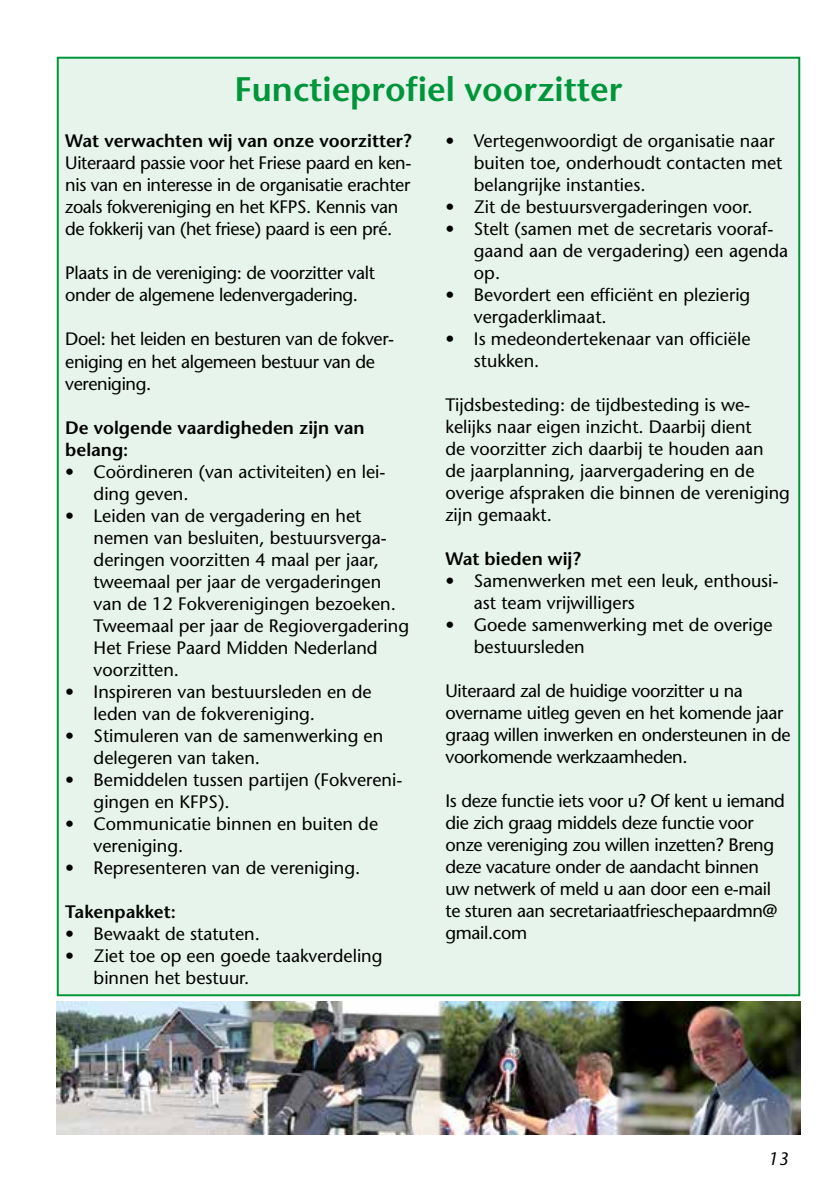
<style>
.page{position:relative;width:840px;height:1191px;background:#fff}
.page>*{position:absolute;margin:0;border:0;box-sizing:border-box;transform-origin:0 0}
.t1{font:600 34px "Stone Sans Std";color:#00953a}
.t2{font:500 18px/22px "Stone Sans Std";color:#000}
.t3{font:500 18px/22px "Stone Sans Std";letter-spacing:-.02em;color:#000}
.t4{font:600 18px/22px "Stone Sans Std";color:#000}
.t5{font:italic 500 18px "Stone Sans Std";color:#000}
</style>
<div class="page">
<div style="left:57px;top:57px;width:742px;height:939px;background:#e6f4eb;border:2px solid #00953a"></div>
<img style="left:626px;top:1002px;width:173px;height:132px">
<img style="left:57px;top:1002px;width:184px;height:132px">
<img style="left:449px;top:1002px;width:177px;height:132px">
<img style="left:241px;top:1002px;width:208px;height:132px">
<h1 class="t1" style="left:234px;top:68px;width:389px">Functieprofiel voorzitter</h1>
<p class="t4" style="left:65px;top:130px;width:347px">Wat verwachten wij van onze voorzitter?</p>
<p class="t3" style="left:65px;top:152px;width:347px">Uiteraard passie voor het Friese paard en ken&shy;nis van en interesse in de organisatie erachter zoals fokvereniging en het KFPS. Kennis van de fokkerij van (het friese) paard is een pré.</p>
<p class="t3" style="left:65px;top:262px;width:311px">Plaats in de vereniging: de voorzitter valt onder de algemene ledenvergadering.</p>
<p class="t3" style="left:65px;top:328px;width:330px">Doel: het leiden en besturen van de fokver&shy;eniging en het algemeen bestuur van de vereniging.</p>
<p class="t4" style="left:65px;top:416px;width:301px">De volgende vaardigheden zijn van belang:</p>
<p class="t2" style="left:94px;top:460px;width:293px;text-indent:-28px">• Coördineren (van activiteiten) en lei&shy;ding geven.</p>
<p class="t2" style="left:94px;top:504px;width:317px;text-indent:-28px">• Leiden van de vergadering en het nemen van besluiten, bestuursverga&shy;deringen voorzitten 4 maal per jaar, tweemaal per jaar de vergaderingen van de 12 Fokverenigingen bezoeken.<br>Tweemaal per jaar de Regiovergadering Het Friese Paard Midden Nederland voorzitten.</p>
<p class="t2" style="left:94px;top:680px;width:279px;text-indent:-28px">• Inspireren van bestuursleden en de leden van de fokvereniging.</p>
<p class="t2" style="left:94px;top:724px;width:291px;text-indent:-28px">• Stimuleren van de samenwerking en delegeren van taken.</p>
<p class="t2" style="left:94px;top:768px;width:310px;text-indent:-28px">• Bemiddelen tussen partijen (Fokvereni&shy;gingen en KFPS).</p>
<p class="t2" style="left:94px;top:812px;width:286px;text-indent:-28px">• Communicatie binnen en buiten de vereniging.</p>
<p class="t2" style="left:65px;top:856px;width:296px">• Representeren van de vereniging.</p>
<p class="t4" style="left:65px;top:900px;width:112px">Takenpakket:</p>
<p class="t2" style="left:65px;top:922px;width:196px">• Bewaakt de statuten.</p>
<p class="t2" style="left:94px;top:944px;width:290px;text-indent:-28px">• Ziet toe op een goede taakverdeling binnen het bestuur.</p>
<p class="t2" style="left:473px;top:130px;width:310px;text-indent:-28px">• Vertegenwoordigt de organisatie naar buiten toe, onderhoudt contacten met belangrijke instanties.</p>
<p class="t2" style="left:445px;top:196px;width:308px">• Zit de bestuursvergaderingen voor.</p>
<p class="t2" style="left:473px;top:218px;width:315px;text-indent:-28px">• Stelt (samen met de secretaris vooraf&shy;gaand aan de vergadering) een agenda op.</p>
<p class="t2" style="left:473px;top:284px;width:278px;text-indent:-28px">• Bevordert een efficiënt en plezierig vergaderklimaat.</p>
<p class="t2" style="left:473px;top:328px;width:278px;text-indent:-28px">• Is medeondertekenaar van officiële stukken.</p>
<p class="t2" style="left:445px;top:394px;width:346px">Tijdsbesteding: de tijdbesteding is we&shy;kelijks naar eigen inzicht. Daarbij dient<br>de voorzitter zich daarbij te houden aan<br>de jaarplanning, jaarvergadering en de overige afspraken die binnen de vereniging zijn gemaakt.</p>
<p class="t4" style="left:445px;top:548px;width:137px">Wat bieden wij?</p>
<p class="t2" style="left:473px;top:570px;width:306px;text-indent:-28px">• Samenwerken met een leuk, enthousi&shy;ast team vrijwilligers</p>
<p class="t2" style="left:473px;top:614px;width:300px;text-indent:-28px">• Goede samenwerking met de overige bestuursleden</p>
<p class="t3" style="left:445px;top:680px;width:346px">Uiteraard zal de huidige voorzitter u na overname uitleg geven en het komende jaar graag willen inwerken en ondersteunen in de voorkomende werkzaamheden.</p>
<p class="t3" style="left:445px;top:790px;width:340px">Is deze functie iets voor u? Of kent u iemand die zich graag middels deze functie voor onze vereniging zou willen inzetten? Breng deze vacature onder de aandacht binnen uw netwerk of meld u aan door een e-mail te sturen aan secretariaatfrieschepaardmn@ gmail.com</p>
<p class="t5" style="left:767px;top:1147px;width:22px">13</p>
</div>
